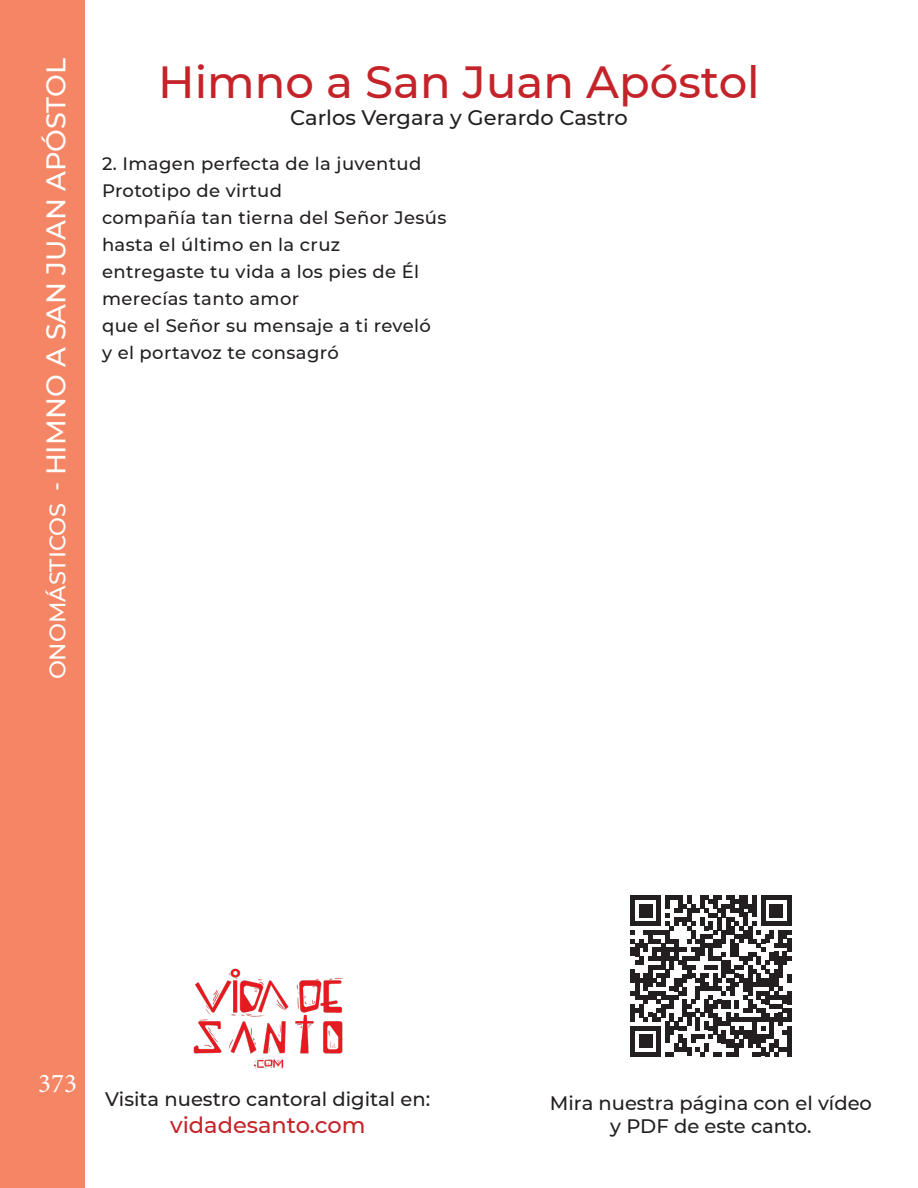
<style>
.page{position:relative;width:918px;height:1188px;background:#fff}
.page>*{position:absolute;margin:0;border:0;box-sizing:border-box;transform-origin:0 0}
.t1{font:500 45px "Montserrat";color:#c42429}
.t2{font:500 27px "Montserrat";color:#fff}
.t3{font:27px "Minion Pro";color:#fff}
.t4{font:500 22.5px "Montserrat";color:#c42429}
.t5{font:500 21px "Montserrat";color:#231f20}
.t6{font:500 19.5px/23.4px "Montserrat";color:#231f20;text-align:center}
.t7{font:500 18px "Montserrat";letter-spacing:.02em;color:#231f20}
.s1{font-size:22.5px}
</style>
<div class="page">
<svg style="left:630px;top:895px;width:161px;height:161px"></svg>
<hr style="left:787px;top:991px;width:4px;height:13px;background:#231f20">
<hr style="left:787px;top:1008px;width:4px;height:13px;background:#231f20">
<hr style="left:787px;top:1026px;width:4px;height:30px;background:#231f20">
<div style="left:0;top:0;width:85px;height:1188px;background:#f58665"></div>
<img style="left:193px;top:968px;width:150px;height:101px">
<p class="t2" style="left:37px;top:679px;width:623px;rotate:-90deg"><span class="s1">ONOMÁSTICOS -</span> HIMNO A SAN JUAN APÓSTOL</p>
<p class="t1" style="left:158px;top:51px;width:603px">Himno a San Juan Apóstol</p>
<p class="t5" style="left:290px;top:103px;width:339px">Carlos Vergara y Gerardo Castro</p>
<p class="t7" style="left:102px;top:152px;width:321px">2. Imagen perfecta de la juventud</p>
<p class="t7" style="left:102px;top:179px;width:182px">Prototipo de virtud</p>
<p class="t7" style="left:102px;top:206px;width:346px">compañía tan tierna del Señor Jesús</p>
<p class="t7" style="left:102px;top:233px;width:240px">hasta el último en la cruz</p>
<p class="t7" style="left:102px;top:260px;width:319px">entregaste tu vida a los pies de Él</p>
<p class="t7" style="left:102px;top:287px;width:199px">merecías tanto amor</p>
<p class="t7" style="left:102px;top:314px;width:330px">que el Señor su mensaje a ti reveló</p>
<p class="t7" style="left:102px;top:341px;width:238px">y el portavoz te consagró</p>
<h2 class="t3" style="left:38px;top:1065px;width:40px">373</h2>
<p class="t6" style="left:105px;top:1087px;width:326px">Visita nuestro cantoral digital en:</p>
<p class="t4" style="left:170px;top:1110px;width:197px">vidadesanto.com</p>
<p class="t6" style="left:550px;top:1090px;width:324px">Mira nuestra página con el vídeo y PDF de este canto.</p>
</div>
